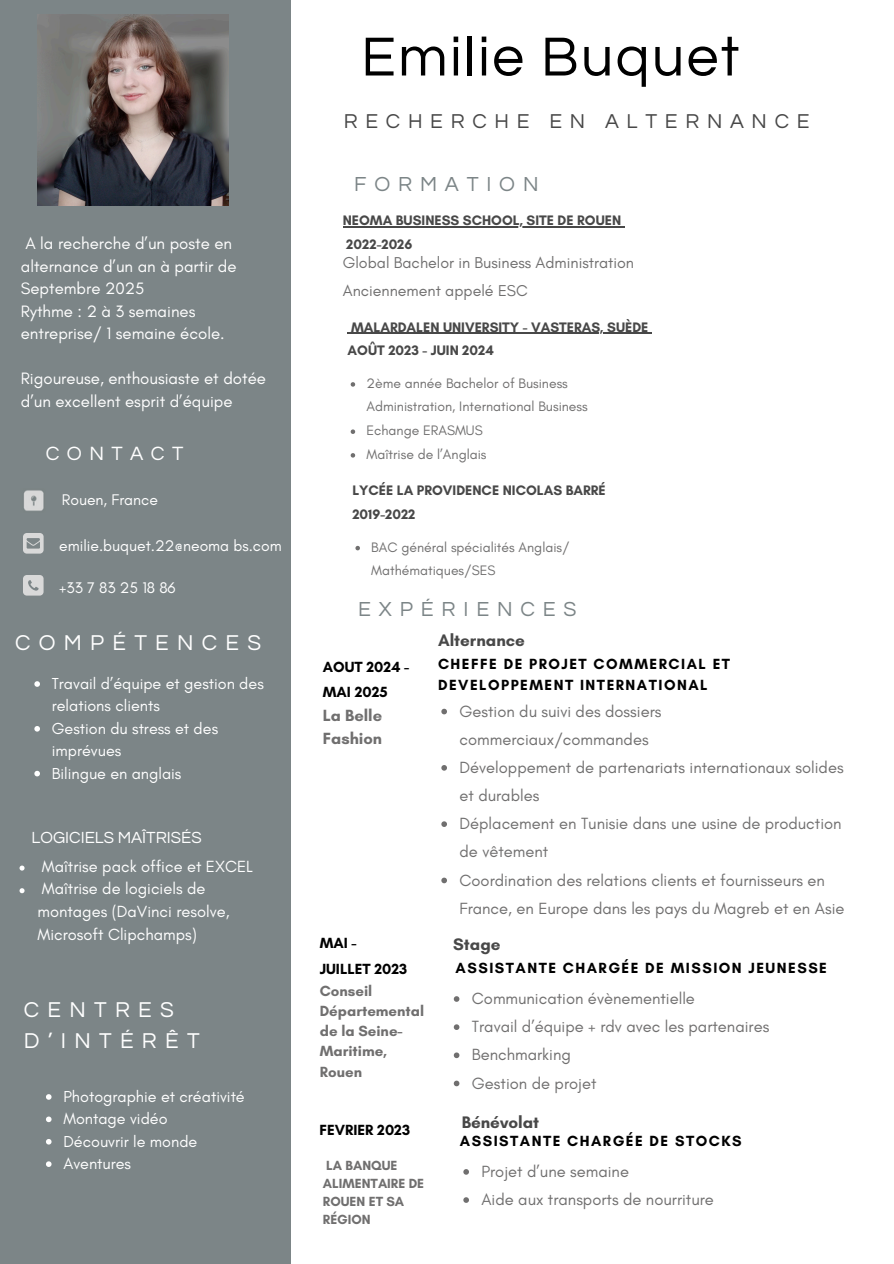
<style>
.page{position:relative;width:894px;height:1264px;background:#fff}
.page>*{position:absolute;margin:0;border:0;box-sizing:border-box;transform-origin:0 0}
.t1{font:57px "Questrial";letter-spacing:.04em;color:#000}
.t2{font:22.35px/30.5px "Questrial";letter-spacing:.37em;color:#fff}
.t3{font:21.15px "Questrial";letter-spacing:.37em;color:#7c8587}
.t4{font:20.85px "Questrial";letter-spacing:.37em;color:#484848}
.t5{font:19.95px "Questrial";letter-spacing:.37em;color:#fff}
.t6{font:700 16.95px "Glacial Indifference";color:#484848}
.t7{font:16.8px/22.5px "Glacial Indifference";color:#fff}
.t8{font:16.8px "Questrial";color:#fff}
.t9{font:16.5px/28.2px "Glacial Indifference";color:#706f6f}
.t10{font:16.5px/22.6px "Glacial Indifference";color:#fff}
.t11{font:700 16.5px/22.5px "Glacial Indifference";color:#706f6f}
.t12{font:16.2px/22.4px "Glacial Indifference";color:#fff}
.t13{font:16.05px/28.2px "Glacial Indifference";color:#706f6f}
.t14{font:15.75px "Glacial Indifference";color:#fff}
.t15{font:700 15px/20.2px "Glacial Indifference";letter-spacing:.1em;color:#000}
.t16{font:700 15px/20.2px "Glacial Indifference";color:#706f6f}
.t17{font:700 15px/26px "Glacial Indifference";color:#000}
.t18{font:13.95px/23.7px "Glacial Indifference";color:#706f6f}
.t19{font:700 13.95px/23.7px "Glacial Indifference";color:#484848}
.t20{font:700 13.5px/18px "Glacial Indifference";color:#706f6f}
</style>
<div class="page">
<div style="left:0;top:0;width:290px;height:1263px;background:#7c8587"></div>
<svg style="left:23px;top:533px;width:20px;height:20px"></svg>
<svg style="left:23px;top:575px;width:20px;height:20px"></svg>
<img style="left:37px;top:14px;width:191px;height:191px">
<img style="left:23px;top:490px;width:21px;height:21px">
<svg style="left:441px;top:708px;width:6px;height:6px"></svg>
<svg style="left:441px;top:765px;width:6px;height:5px"></svg>
<svg style="left:441px;top:821px;width:6px;height:6px"></svg>
<svg style="left:441px;top:877px;width:6px;height:6px"></svg>
<hr style="left:343px;top:226px;width:278px;height:1px;background:#484848">
<hr style="left:351px;top:332px;width:297px;height:2px;background:#484848">
<svg style="left:350px;top:382px;width:5px;height:4px"></svg>
<svg style="left:350px;top:429px;width:5px;height:5px"></svg>
<svg style="left:350px;top:453px;width:5px;height:4px"></svg>
<svg style="left:355px;top:546px;width:5px;height:4px"></svg>
<svg style="left:453px;top:996px;width:6px;height:5px"></svg>
<svg style="left:453px;top:1024px;width:6px;height:5px"></svg>
<svg style="left:453px;top:1052px;width:6px;height:6px"></svg>
<svg style="left:453px;top:1080px;width:6px;height:6px"></svg>
<svg style="left:463px;top:1169px;width:6px;height:5px"></svg>
<svg style="left:463px;top:1197px;width:6px;height:5px"></svg>
<svg style="left:20px;top:865px;width:5px;height:5px"></svg>
<svg style="left:20px;top:888px;width:5px;height:5px"></svg>
<svg style="left:34px;top:681px;width:6px;height:5px"></svg>
<svg style="left:34px;top:726px;width:6px;height:5px"></svg>
<svg style="left:34px;top:770px;width:6px;height:6px"></svg>
<svg style="left:46px;top:1094px;width:6px;height:5px"></svg>
<svg style="left:46px;top:1116px;width:6px;height:6px"></svg>
<svg style="left:46px;top:1139px;width:6px;height:5px"></svg>
<svg style="left:46px;top:1161px;width:6px;height:5px"></svg>
<h6 class="t1" style="left:361px;top:29px;width:379px">Emilie Buquet</h6>
<p class="t4" style="left:344px;top:111px;width:467px">RECHERCHE EN ALTERNANCE</p>
<h6 class="t3" style="left:354px;top:173px;width:186px">FORMATION</h6>
<p class="t19" style="left:343px;top:208px;width:280px">NEOMA BUSINESS SCHOOL, SITE DE ROUEN</p>
<p class="t7" style="left:25px;top:232px;width:208px">A la recherche d’un poste en</p>
<p class="t19" style="left:346px;top:232px;width:68px">2022-2026</p>
<p class="t7" style="left:21px;top:254px;width:217px">alternance d’un an à partir de<br>Septembre 2025<br>Rythme : 2 à 3 semaines entreprise/ 1 semaine école.</p>
<p class="t7" style="left:21px;top:367px;width:247px">Rigoureuse, enthousiaste et dotée d’un excellent esprit d’équipe</p>
<p class="t13" style="left:343px;top:248px;width:293px">Global Bachelor in Business Administration<br>Anciennement appelé ESC</p>
<h1 class="t19" style="left:347px;top:315px;width:302px">MALARDALEN UNIVERSITY - VASTERAS, SUÈDE<br>AOÛT 2023 - JUIN 2024</h1>
<h2 class="t18" style="left:366px;top:371px;width:223px">2ème année Bachelor of Business<br>Administration, International Business</h2>
<p class="t18" style="left:366px;top:418px;width:118px">Echange ERASMUS</p>
<p class="t18" style="left:366px;top:442px;width:121px">Maîtrise de l’Anglais</p>
<h6 class="t19" style="left:352px;top:478px;width:255px">LYCÉE LA PROVIDENCE NICOLAS BARRÉ</h6>
<p class="t19" style="left:352px;top:502px;width:65px">2019-2022</p>
<p class="t18" style="left:371px;top:534px;width:200px">BAC général spécialités Anglais/<br>Mathématiques/SES</p>
<h3 class="t5" style="left:46px;top:443px;width:139px">CONTACT</h3>
<h6 class="t14" style="left:62px;top:489px;width:97px">Rouen, France</h6>
<p class="t14" style="left:59px;top:536px;width:224px">emilie.buquet.22@neoma bs.com</p>
<h6 class="t14" style="left:59px;top:577px;width:118px">+33 7 83 25 18 86</h6>
<p class="t2" style="left:15px;top:628px;width:247px">COMPÉTENCES</p>
<p class="t12" style="left:52px;top:672px;width:213px">Travail d’équipe et gestion des relations clients</p>
<p class="t12" style="left:52px;top:717px;width:168px">Gestion du stress et des imprévues</p>
<p class="t12" style="left:52px;top:761px;width:131px">Bilingue en anglais</p>
<p class="t8" style="left:32px;top:828px;width:172px">LOGICIELS MAÎTRISÉS</p>
<p class="t10" style="left:42px;top:854px;width:212px">Maîtrise pack office et EXCEL</p>
<h5 class="t10" style="left:37px;top:877px;width:193px">Maîtrise de logiciels de montages (DaVinci resolve,<br>Microsoft Clipchamps)</h5>
<p class="t2" style="left:24px;top:995px;width:177px">CENTRES<br>D’INTÉRÊT</p>
<p class="t12" style="left:63px;top:1085px;width:183px">Photographie et créativité</p>
<p class="t12" style="left:63px;top:1107px;width:106px">Montage vidéo</p>
<p class="t12" style="left:63px;top:1129px;width:135px">Découvrir le monde</p>
<h5 class="t12" style="left:63px;top:1152px;width:69px">Aventures</h5>
<p class="t3" style="left:358px;top:599px;width:220px">EXPÉRIENCES</p>
<p class="t6" style="left:438px;top:630px;width:88px">Alternance</p>
<h6 class="t17" style="left:323px;top:653px;width:88px">AOUT 2024 -<br>MAI 2025</h6>
<h2 class="t15" style="left:438px;top:654px;width:293px">CHEFFE DE PROJET COMMERCIAL ET<br>DEVELOPPEMENT INTERNATIONAL</h2>
<p class="t9" style="left:459px;top:696px;width:203px">Gestion du suivi des dossiers commerciaux/commandes</p>
<p class="t9" style="left:459px;top:753px;width:385px">Développement de partenariats internationaux solides et durables</p>
<p class="t9" style="left:459px;top:809px;width:383px">Déplacement en Tunisie dans une usine de production de vêtement</p>
<h4 class="t9" style="left:459px;top:865px;width:386px">Coordination des relations clients et fournisseurs en<br>France, en Europe dans les pays du Magreb et en Asie</h4>
<p class="t11" style="left:323px;top:704px;width:61px">La Belle<br>Fashion</p>
<p class="t17" style="left:320px;top:929px;width:89px">MAI -<br>JUILLET 2023</p>
<p class="t16" style="left:320px;top:980px;width:106px">Conseil<br>Départemental de la Seine-<br>Maritime,<br>Rouen</p>
<p class="t17" style="left:319px;top:1116px;width:92px">FEVRIER 2023</p>
<h5 class="t20" style="left:323px;top:1155px;width:103px">LA BANQUE<br>ALIMENTAIRE DE<br>ROUEN ET SA<br>RÉGION</h5>
<p class="t6" style="left:453px;top:933px;width:49px">Stage</p>
<p class="t15" style="left:455px;top:957px;width:373px">ASSISTANTE CHARGÉE DE MISSION JEUNESSE</p>
<p class="t9" style="left:471px;top:984px;width:224px">Communication évènementielle</p>
<p class="t9" style="left:471px;top:1012px;width:299px">Travail d’équipe + rdv avec les partenaires</p>
<h2 class="t9" style="left:471px;top:1040px;width:101px">Benchmarking</h2>
<h5 class="t9" style="left:471px;top:1068px;width:126px">Gestion de projet</h5>
<p class="t6" style="left:461px;top:1111px;width:79px">Bénévolat</p>
<p class="t15" style="left:460px;top:1130px;width:283px">ASSISTANTE CHARGÉE DE STOCKS</p>
<p class="t9" style="left:481px;top:1157px;width:149px">Projet d’une semaine</p>
<p class="t9" style="left:481px;top:1185px;width:234px">Aide aux transports de nourriture</p>
</div>
